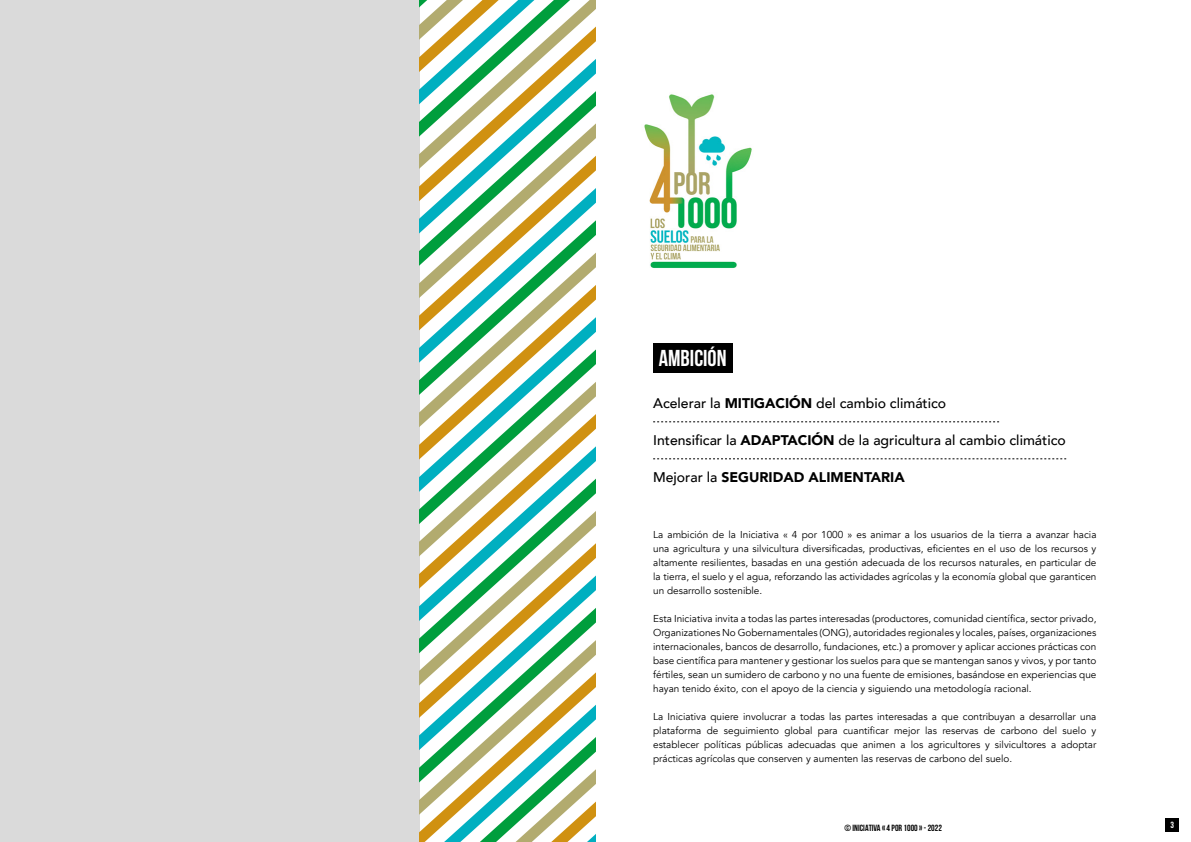
<style>
.page{position:relative;width:1191px;height:842px;background:#fff}
.page>*{position:absolute;margin:0;border:0;box-sizing:border-box;transform-origin:0 0}
.t1{font:700 23px "Bebas Neue";color:#fff}
.t2{font:500 14px "Avenir";color:#000}
.t3{font:900 14px "Avenir";color:#000}
.t4{font:10px/14px "Avenir";color:#000;text-align:justify}
.t5{font:700 9px "Bebas Neue";color:#000}
.t6{font:700 9px "Bebas Neue";color:#fff}
.s1{font-weight:900}
.s2{font-weight:500}
</style>
<div class="page">
<div style="left:1165px;top:818px;width:14px;height:14px;background:#000"></div>
<div style="left:0;top:0;width:420px;height:842px;background:#dadada"></div>
<svg style="left:653px;top:422px;width:346px;height:1px"></svg>
<svg style="left:653px;top:459px;width:413px;height:1px"></svg>
<div style="left:653px;top:343px;width:79px;height:30px;background:#000"></div>
<img style="left:644px;top:94px;width:108px;height:174px">
<svg style="left:420px;top:0;width:175px;height:23px"></svg>
<svg style="left:420px;top:23px;width:175px;height:31px"></svg>
<svg style="left:420px;top:54px;width:175px;height:35px"></svg>
<svg style="left:420px;top:89px;width:175px;height:16px"></svg>
<svg style="left:420px;top:105px;width:175px;height:36px"></svg>
<svg style="left:420px;top:141px;width:175px;height:38px"></svg>
<svg style="left:420px;top:179px;width:175px;height:35px"></svg>
<svg style="left:420px;top:214px;width:175px;height:33px"></svg>
<svg style="left:420px;top:247px;width:175px;height:16px"></svg>
<svg style="left:420px;top:263px;width:175px;height:48px"></svg>
<svg style="left:420px;top:311px;width:175px;height:36px"></svg>
<svg style="left:420px;top:347px;width:175px;height:15px"></svg>
<svg style="left:420px;top:362px;width:175px;height:28px"></svg>
<svg style="left:420px;top:390px;width:175px;height:28px"></svg>
<svg style="left:420px;top:418px;width:175px;height:54px"></svg>
<svg style="left:420px;top:472px;width:175px;height:33px"></svg>
<svg style="left:420px;top:505px;width:175px;height:27px"></svg>
<svg style="left:420px;top:532px;width:175px;height:25px"></svg>
<svg style="left:420px;top:557px;width:175px;height:28px"></svg>
<svg style="left:420px;top:585px;width:175px;height:28px"></svg>
<svg style="left:420px;top:613px;width:175px;height:229px"></svg>
<h1 class="t1" style="left:659px;top:345px;width:69px">AMBICIÓN</h1>
<h2 class="t2" style="left:653px;top:391px;width:294px">Acelerar la <span class="s1">MITIGACIÓN</span> del cambio climático</h2>
<h2 class="t2" style="left:653px;top:428px;width:414px">Intensificar la <span class="s1">ADAPTACIÓN</span> de la agricultura al cambio climático</h2>
<h2 class="t3" style="left:653px;top:465px;width:253px"><span class="s2">Mejorar la</span> SEGURIDAD ALIMENTARIA</h2>
<p class="t4" style="left:653px;top:528px;width:445px">La ambición de la Iniciativa « 4 por 1000 » es animar a los usuarios de la tierra a avanzar hacia una agricultura y una silvicultura diversificadas, productivas, eficientes en el uso de los recursos y altamente resilientes, basadas en una gestión adecuada de los recursos naturales, en particular de la tierra, el suelo y el agua, reforzando las actividades agrícolas y la economía global que garanticen un desarrollo sostenible.</p>
<p class="t4" style="left:653px;top:612px;width:445px">Esta Iniciativa invita a todas las partes interesadas (productores, comunidad científica, sector privado, Organizationes No Gobernamentales (ONG), autoridades regionales y locales, países, organizaciones internacionales, bancos de desarrollo, fundaciones, etc.) a promover y aplicar acciones prácticas con base científica para mantener y gestionar los suelos para que se mantengan sanos y vivos, y por tanto fértiles, sean un sumidero de carbono y no una fuente de emisiones, basándose en experiencias que hayan tenido éxito, con el apoyo de la ciencia y siguiendo una metodología racional.</p>
<p class="t4" style="left:653px;top:710px;width:445px">La Iniciativa quiere involucrar a todas las partes interesadas a que contribuyan a desarrollar una plataforma de seguimiento global para cuantificar mejor las reservas de carbono del suelo y establecer políticas públicas adecuadas que animen a los agricultores y silvicultores a adoptar prácticas agrícolas que conserven y aumenten las reservas de carbono del suelo.</p>
<p class="t5" style="left:844px;top:822px;width:99px">© INICIATIVA « 4 POR 1000 » - 2022</p>
<p class="t6" style="left:1170px;top:820px;width:5px">3</p>
</div>
